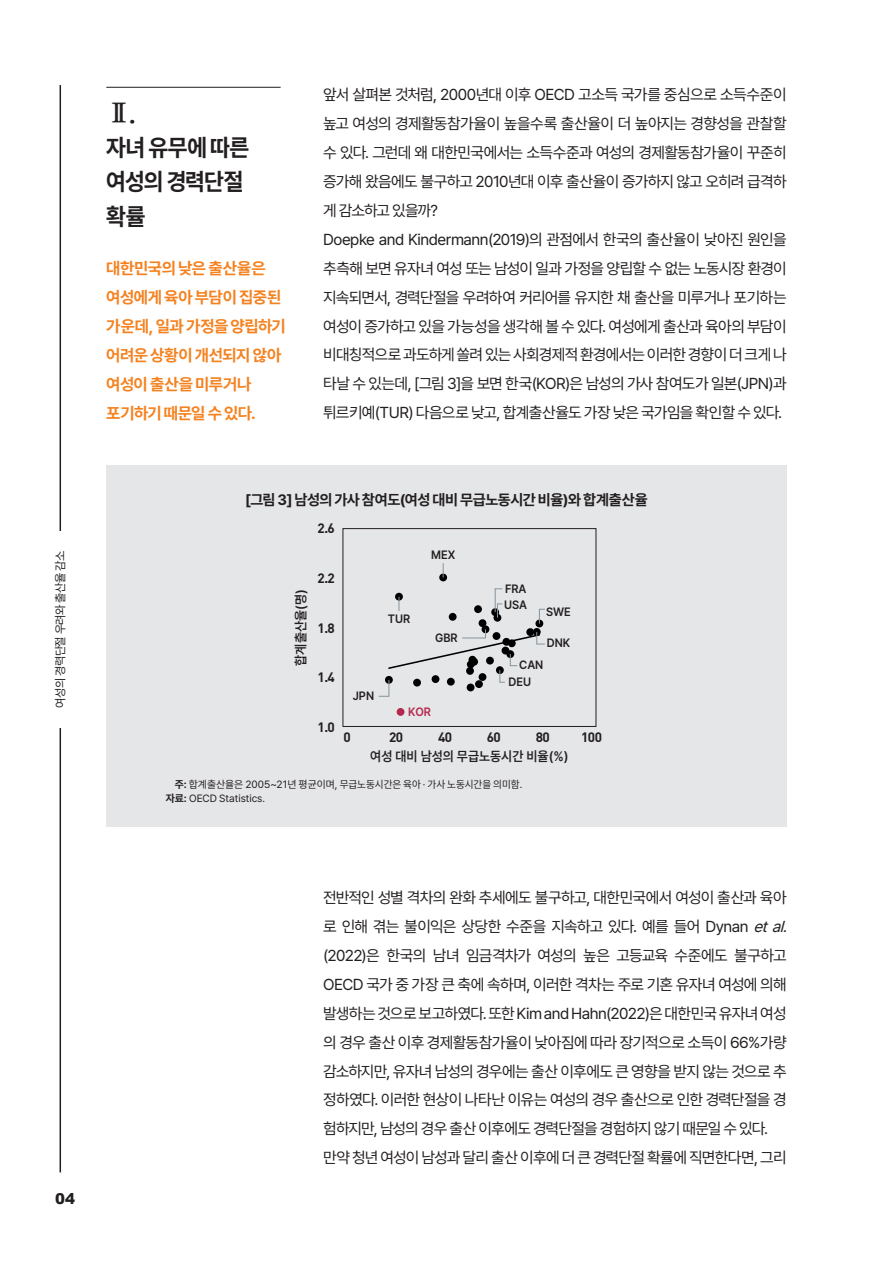
<style>
.page{position:relative;width:893px;height:1263px;background:#fff}
.page>*{position:absolute;margin:0;border:0;box-sizing:border-box;transform-origin:0 0}
.t1{font:700 27px "Nanum Myeongjo OTF Extra";color:#231f20}
.t2{font:700 24px/34.5px "Pretendard";letter-spacing:-.015em;color:#231f20;scale:.95 1}
.t3{font:700 16.5px/29px "Pretendard";letter-spacing:-.02em;color:#f58220}
.t4{font:15.75px/29px "Pretendard";letter-spacing:-.045em;color:#231f20}
.t5{font:700 15px "Pretendard";letter-spacing:-.025em;color:#231f20}
.t6{font:900 15px "Arial";color:#231f20}
.t7{font:700 13.5px "DIN Pro";letter-spacing:-.045em;color:#231f20}
.t8{font:600 13.5px "Pretendard";color:#231f20;scale:.95 1}
.t9{font:600 12px/16.4px "Pretendard";color:#231f20;scale:.95 1}
.t10{font:12px "Pretendard";letter-spacing:-.05em;color:#231f20}
.t11{font:600 12px "Pretendard";color:#b6274c;scale:.95 1}
.t12{font:10.5px/13.5px "Pretendard";color:#231f20}
.s1{font-weight:700}
.s2{font-style:italic}
</style>
<div class="page">
<hr style="left:60px;top:85px;width:1px;height:1087px;background:#231f20">
<div style="left:43px;top:531px;width:35px;height:196px;background:#fff"></div>
<div style="left:106px;top:465px;width:681px;height:362px;background:#e5e6e8"></div>
<div style="left:343px;top:528px;width:253px;height:199px;border:1px solid #231f20"></div>
<svg style="left:439px;top:573px;width:8px;height:8px"></svg>
<div style="left:397px;top:708px;width:7px;height:8px;background:#b6274c;border-radius:50%"></div>
<svg style="left:443px;top:563px;width:1px;height:14px"></svg>
<svg style="left:378px;top:588px;width:167px;height:109px"></svg>
<hr style="left:106px;top:87px;width:175px;height:1px;background:#231f20">
<p class="t10" style="left:52px;top:707px;width:158px;rotate:-90deg">여성의 경력단절 우려와 출산율 감소</p>
<h1 class="t1" style="left:106px;top:97px;width:31px">Ⅱ.</h1>
<h1 class="t2" style="left:106px;top:129px;width:152px">자녀 유무에 따른 여성의 경력단절 확률</h1>
<p class="t3" style="left:106px;top:253px;width:181px">대한민국의 낮은 출산율은 여성에게 육아 부담이 집중된 가운데, 일과 가정을 양립하기 어려운 상황이 개선되지 않아 여성이 출산을 미루거나 포기하기 때문일 수 있다.</p>
<p class="t4" style="left:323px;top:79px;width:465px">앞서 살펴본 것처럼, 2000년대 이후 OECD 고소득 국가를 중심으로 소득수준이 높고 여성의 경제활동참가율이 높을수록 출산율이 더 높아지는 경향성을 관찰할 수 있다. 그런데 왜 대한민국에서는 소득수준과 여성의 경제활동참가율이 꾸준히 증가해 왔음에도 불구하고 2010년대 이후 출산율이 증가하지 않고 오히려 급격하 게 감소하고 있을까?<br>Doepke and Kindermann(2019)의 관점에서 한국의 출산율이 낮아진 원인을 추측해 보면 유자녀 여성 또는 남성이 일과 가정을 양립할 수 없는 노동시장 환경이 지속되면서, 경력단절을 우려하여 커리어를 유지한 채 출산을 미루거나 포기하는 여성이 증가하고 있을 가능성을 생각해 볼 수 있다. 여성에게 출산과 육아의 부담이 비대칭적으로 과도하게 쏠려 있는 사회경제적 환경에서는 이러한 경향이 더 크게 나 타날 수 있는데, [그림 3]을 보면 한국(KOR)은 남성의 가사 참여도가 일본(JPN)과 튀르키예(TUR) 다음으로 낮고, 합계출산율도 가장 낮은 국가임을 확인할 수 있다.</p>
<p class="t5" style="left:245px;top:489px;width:404px">[그림 3] 남성의 가사 참여도(여성 대비 무급노동시간 비율)와 합계출산율</p>
<p class="t8" style="left:291px;top:665px;width:82px;rotate:-90deg">합계출산율(명)</p>
<p class="t7" style="left:318px;top:519px;width:19px">2.6</p>
<p class="t7" style="left:318px;top:569px;width:19px">2.2</p>
<p class="t7" style="left:318px;top:618px;width:19px">1.8</p>
<p class="t7" style="left:318px;top:668px;width:19px">1.4</p>
<p class="t7" style="left:318px;top:718px;width:19px">1.0</p>
<p class="t9" style="left:431px;top:546px;width:27px">MEX</p>
<p class="t9" style="left:388px;top:610px;width:25px">TUR</p>
<p class="t9" style="left:435px;top:629px;width:25px">GBR</p>
<p class="t9" style="left:353px;top:687px;width:24px">JPN</p>
<p class="t11" style="left:408px;top:703px;width:26px">KOR</p>
<p class="t9" style="left:504px;top:580px;width:26px">FRA<br>USA</p>
<p class="t9" style="left:546px;top:603px;width:28px">SWE</p>
<p class="t9" style="left:547px;top:634px;width:26px">DNK</p>
<p class="t9" style="left:508px;top:656px;width:38px;line-height:16.8px;text-indent:11px">CAN<br>DEU</p>
<p class="t7" style="left:344px;top:727px;width:9px">0</p>
<p class="t7" style="left:389px;top:727px;width:16px">20</p>
<p class="t7" style="left:438px;top:727px;width:16px">40</p>
<p class="t7" style="left:487px;top:727px;width:16px">60</p>
<p class="t7" style="left:536px;top:727px;width:16px">80</p>
<p class="t7" style="left:581px;top:727px;width:22px">100</p>
<p class="t8" style="left:370px;top:746px;width:210px">여성 대비 남성의 무급노동시간 비율(%)</p>
<p class="t12" style="left:166px;top:777px;width:358px;text-indent:9px"><span class="s1">주:</span> 합계출산율은 2005~21년 평균이며, 무급노동시간은 육아 · 가사 노동시간을 의미함. <span class="s1">자료:</span> OECD Statistics.</p>
<p class="t6" style="left:55px;top:1187px;width:21px">04</p>
<p class="t4" style="left:323px;top:882px;width:471px">전반적인 성별 격차의 완화 추세에도 불구하고, 대한민국에서 여성이 출산과 육아 로 인해 겪는 불이익은 상당한 수준을 지속하고 있다. 예를 들어 Dynan <span class="s2">etal. </span>(2022)은 한국의 남녀 임금격차가 여성의 높은 고등교육 수준에도 불구하고 OECD 국가 중 가장 큰 축에 속하며, 이러한 격차는 주로 기혼 유자녀 여성에 의해 발생하는 것으로 보고하였다. 또한 Kim and Hahn(2022)은 대한민국 유자녀 여성 의 경우 출산 이후 경제활동참가율이 낮아짐에 따라 장기적으로 소득이 66%가량 감소하지만, 유자녀 남성의 경우에는 출산 이후에도 큰 영향을 받지 않는 것으로 추 정하였다. 이러한 현상이 나타난 이유는 여성의 경우 출산으로 인한 경력단절을 경 험하지만, 남성의 경우 출산 이후에도 경력단절을 경험하지 않기 때문일 수 있다. 만약 청년 여성이 남성과 달리 출산 이후에 더 큰 경력단절 확률에 직면한다면, 그리</p>
</div>
